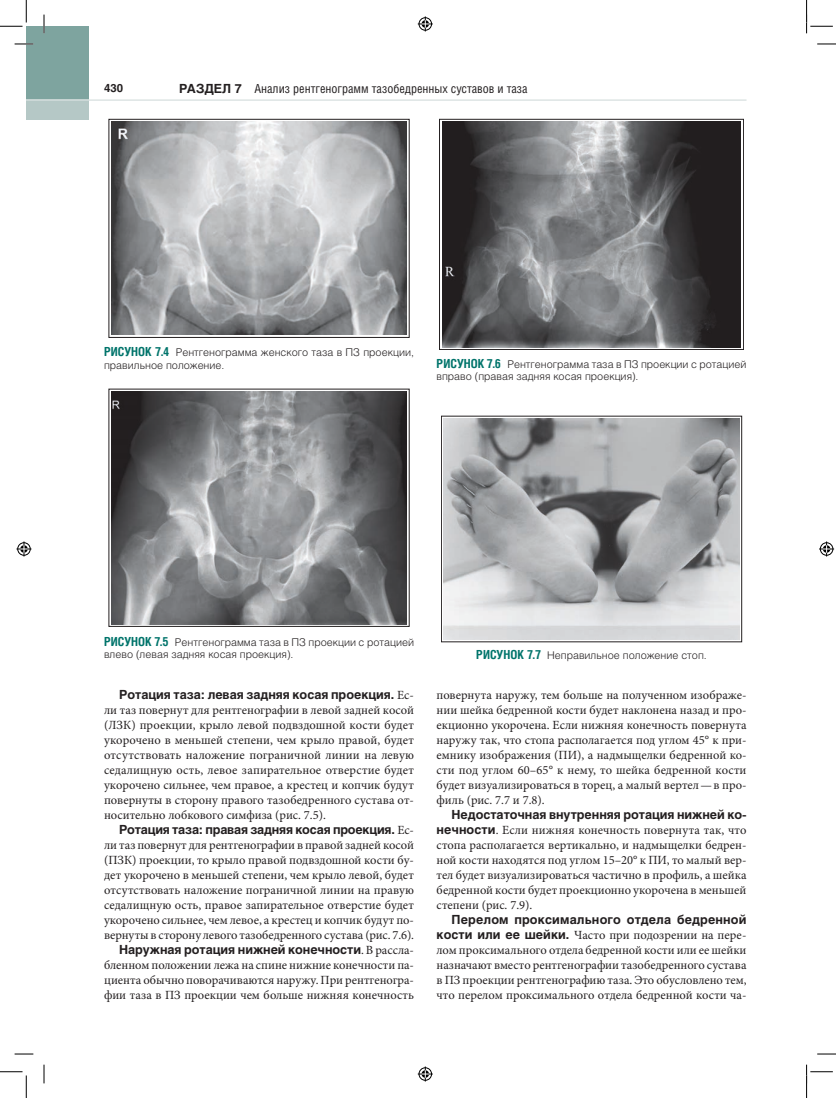
<style>
.page{position:relative;width:836px;height:1098px;background:#fff}
.page>*{position:absolute;margin:0;border:0;box-sizing:border-box;transform-origin:0 0}
.txt{font:12.5px/15px "Minion Pro";color:#231f20;text-align:justify}
.t1{font:12.5px "Helios Cond";color:#231f20}
.t2{font:700 11.25px "Helios";color:#231f20}
.Risunok{font:300 10.62px/12.5px "Helios";color:#231f20}
.s1{font-family:"Helios";font-weight:700}
.s2{font-family:"Helios Cond";font-weight:700;font-size:12.5px;color:#00746b}
</style>
<div class="page">
<div style="left:26px;top:26px;width:63px;height:93px;background:#7ea49f"></div>
<div style="left:26px;top:99px;width:63px;height:20px;background:#b5c8c6"></div>
<hr style="left:26px;top:99px;width:720px;height:2px;background:#d6dfde">
<img style="left:111px;top:122px;width:295px;height:213px">
<div style="left:108px;top:119px;width:301px;height:219px;border:1px solid #231f20"></div>
<img style="left:111px;top:391px;width:295px;height:233px">
<img style="left:442px;top:122px;width:298px;height:225px">
<div style="left:439px;top:119px;width:304px;height:231px;border:1px solid #231f20"></div>
<img style="left:443px;top:419px;width:295px;height:220px">
<svg style="left:15px;top:43px;width:18px;height:2px"></svg>
<svg style="left:817px;top:43px;width:18px;height:2px"></svg>
<svg style="left:15px;top:1053px;width:18px;height:2px"></svg>
<svg style="left:817px;top:1053px;width:18px;height:2px"></svg>
<svg style="left:43px;top:15px;width:2px;height:18px"></svg>
<svg style="left:43px;top:1064px;width:2px;height:19px"></svg>
<svg style="left:0;top:0;width:27px;height:27px"></svg>
<svg style="left:0;top:1071px;width:27px;height:27px"></svg>
<svg style="left:806px;top:0;width:26px;height:33px"></svg>
<svg style="left:806px;top:1064px;width:26px;height:34px"></svg>
<svg style="left:417px;top:16px;width:15px;height:15px"></svg>
<svg style="left:417px;top:1066px;width:15px;height:15px"></svg>
<svg style="left:16px;top:541px;width:15px;height:15px"></svg>
<svg style="left:819px;top:541px;width:14px;height:15px"></svg>
<p class="t2" style="left:104px;top:82px;width:20px">430</p>
<p class="t1" style="left:179px;top:81px;width:350px"><span class="s1">РАЗДЕЛ 7</span> Анализ рентгенограмм тазобедренных суставов и таза</p>
<p class="Risunok" style="left:104px;top:346px;width:311px"><span class="s2">РИСУНОК 7.4</span> Рентгенограмма женского таза в ПЗ проекции, правильное положение.</p>
<p class="Risunok" style="left:436px;top:357px;width:311px"><span class="s2">РИСУНОК 7.6</span> Рентгенограмма таза в ПЗ проекции с ротацией вправо (правая задняя косая проекция).</p>
<p class="Risunok" style="left:104px;top:635px;width:311px"><span class="s2">РИСУНОК 7.5</span> Рентгенограмма таза в ПЗ проекции с ротацией влево (левая задняя косая проекция).</p>
<p class="txt" style="left:104px;top:688px;width:311px;text-indent:15px"><span class="s1">Ротация таза: левая задняя косая проекция.</span> Ес‑ ли таз повернут для рентгенографии в левой задней косой (ЛЗК) проекции, крыло левой подвздошной кости будет укорочено в меньшей степени, чем крыло правой, будет отсутствовать наложение пограничной линии на левую седалищную ость, левое запирательное отверстие будет укорочено сильнее, чем правое, а крестец и копчик будут повернуты в сторону правого тазобедренного сустава от‑ носительно лобкового симфиза (рис. 7.5).</p>
<p class="txt" style="left:104px;top:823px;width:311px;text-indent:15px"><span class="s1">Ротация таза: правая задняя косая проекция.</span> Ес‑ ли таз повернут для рентгенографии в правой задней косой (ПЗК) проекции, то крыло правой подвздошной кости бу‑ дет укорочено в меньшей степени, чем крыло левой, будет отсутствовать наложение пограничной линии на правую седалищную ость, правое запирательное отверстие будет укорочено сильнее, чем левое, а крестец и копчик будут по‑ вернуты в сторону левого тазобедренного сустава (рис. 7.6).</p>
<p class="txt" style="left:104px;top:943px;width:311px;text-indent:15px"><span class="s1">Наружная ротация нижней конечности</span>. В рассла‑ бленном положении лежа на спине нижние конечности па‑ циента обычно поворачиваются наружу. При рентгеногра‑ фии таза в ПЗ проекции чем больше нижняя конечность</p>
<p class="Risunok" style="left:476px;top:648px;width:232px"><span class="s2">РИСУНОК 7.7</span> Неправильное положение стоп.</p>
<p class="txt" style="left:436px;top:688px;width:311px">повернута наружу, тем больше на полученном изображе‑ нии шейка бедренной кости будет наклонена назад и про‑ екционно укорочена. Если нижняя конечность повернута наружу так, что стопа располагается под углом 45° к при‑ емнику изображения (ПИ), а надмыщелки бедренной ко‑ сти под углом 60–65° к нему, то шейка бедренной кости будет визуализироваться в торец, а малый вертел— в про‑ филь (рис. 7.7 и 7.8).</p>
<p class="txt" style="left:436px;top:808px;width:311px;text-indent:15px"><span class="s1">Недостаточная внутренняя ротация нижней ко‑ нечности</span>. Если нижняя конечность повернута так, что стопа располагается вертикально, и надмыщелки бедрен‑ ной кости находятся под углом 15–20° к ПИ, то малый вер‑ тел будет визуализироваться частично в профиль, а шейка бедренной кости будет проекционно укорочена в меньшей степени (рис. 7.9).</p>
<p class="txt" style="left:436px;top:913px;width:311px;text-indent:15px"><span class="s1">Перелом проксимального отдела бедренной кости или ее шейки.</span> Часто при подозрении на пере‑ лом проксимального отдела бедренной кости или ее шейки назначают вместо рентгенографии тазобедренного сустава в ПЗ проекции рентгенографию таза. Это обусловлено тем, что перелом проксимального отдела бедренной кости ча‑</p>
</div>
